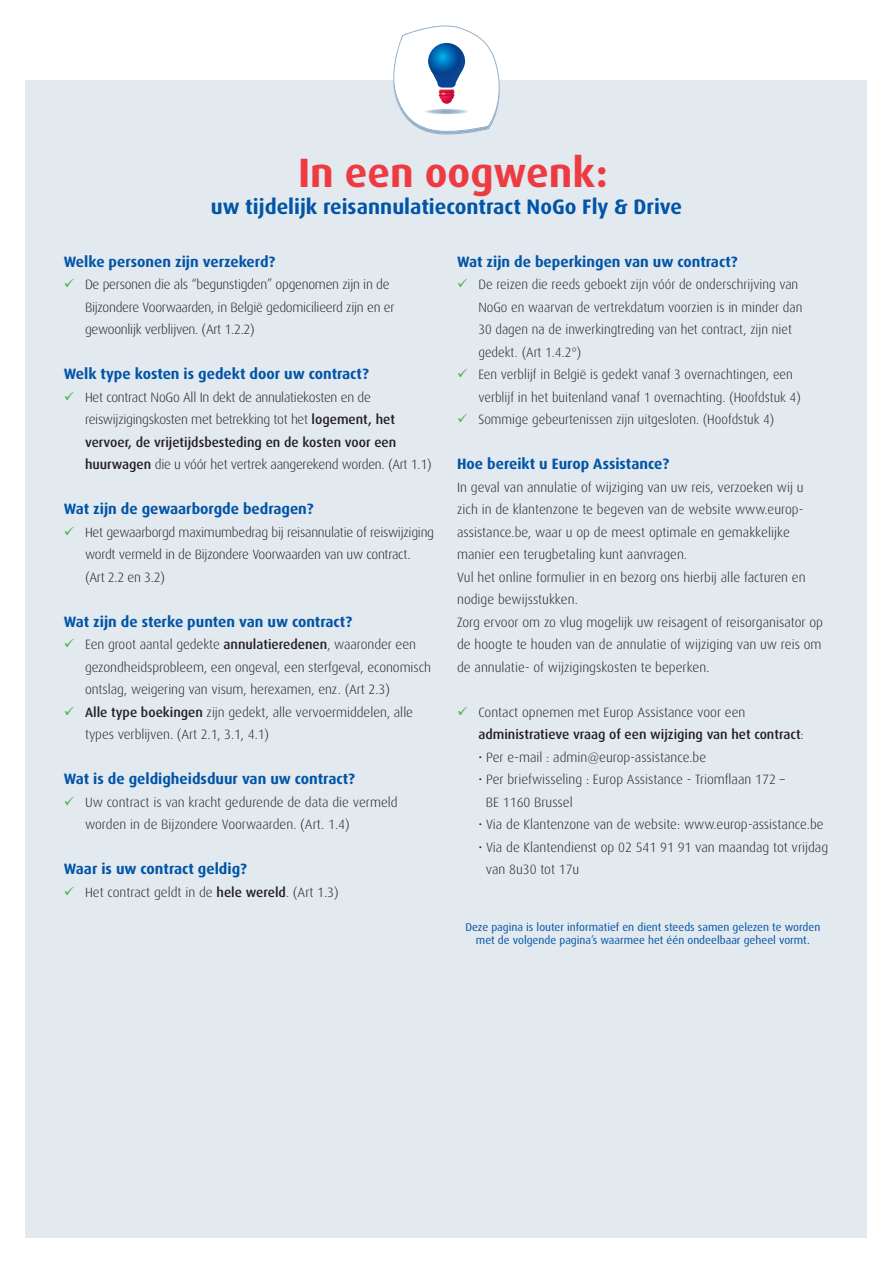
<style>
.page{position:relative;width:893px;height:1263px;background:#fff}
.page>*{position:absolute;margin:0;border:0;box-sizing:border-box;transform-origin:0 0}
.t1{font:700 41.1px "Dax";color:#ee3a41}
.t2{font:700 21px "Dax";color:#0154a6}
.t3{font:700 15px "Dax";color:#0154a6}
.t4{font:300 13.5px/22.5px "Dax";color:#231f20}
.t5{font:300 13.5px/22.5px "Dax";letter-spacing:-.02em;color:#231f20}
.t6{font:500 13.5px/22.5px "Dax";color:#231f20}
.t7{font:11.25px/13.5px "Dax";color:#0154a6;text-align:center}
.s1{color:#45b749}
.s2{font-weight:300}
.s3{font-weight:500}
</style>
<div class="page">
<div style="left:26px;top:80px;width:841px;height:1157px;background:#e2e9ef"></div>
<svg style="left:393px;top:26px;width:107px;height:108px"></svg>
<h1 class="t1" style="left:298px;top:149px;width:311px">In een oogwenk:</h1>
<h2 class="t2" style="left:211px;top:195px;width:473px">uw tijdelijk reisannulatiecontract NoGo Fly &amp; Drive</h2>
<p class="t3" style="left:457px;top:253px;width:282px">Wat zijn de beperkingen van uw contract?</p>
<p class="t4" style="left:478px;top:273px;width:325px;text-indent:-21px"><span class="s1">✓</span> De reizen die reeds geboekt zijn vóór de onderschrijving van NoGo en waarvan de vertrekdatum voorzien is in minder dan 30 dagen na de inwerkingtreding van het contract, zijn niet gedekt. (Art 1.4.2°)</p>
<p class="t4" style="left:478px;top:363px;width:324px;text-indent:-21px"><span class="s1">✓</span> Een verblijf in België is gedekt vanaf 3 overnachtingen, een verblijf in het buitenland vanaf 1 overnachting. (Hoofdstuk 4)</p>
<p class="t4" style="left:457px;top:408px;width:319px"><span class="s1">✓</span> Sommige gebeurtenissen zijn uitgesloten. (Hoofdstuk 4)</p>
<p class="t3" style="left:457px;top:455px;width:214px">Hoe bereikt u Europ Assistance?</p>
<p class="t4" style="left:457px;top:476px;width:367px">In geval van annulatie of wijziging van uw reis, verzoeken wij u zich in de klantenzone te begeven van de website www.europ&shy;assistance.be, waar u op de meest optimale en gemakkelijke manier een terugbetaling kunt aanvragen.<br>Vul het online formulier in en bezorg ons hierbij alle facturen en nodige bewijsstukken.<br>Zorg ervoor om zo vlug mogelijk uw reisagent of reisorganisator op de hoogte te houden van de annulatie of wijziging van uw reis om de annulatie- of wijzigingskosten te beperken.</p>
<p class="t6" style="left:478px;top:701px;width:327px;text-indent:-21px"><span class="s1">✓</span> <span class="s2">Contact opnemen met Europ Assistance voor een </span>administratieve vraag of een wijziging van het contract<span class="s2">:</span></p>
<p class="t4" style="left:478px;top:746px;width:229px">• Per e-mail : admin@europ-assistance.be</p>
<p class="t4" style="left:486px;top:768px;width:300px;text-indent:-8px">• Per briefwisseling : Europ Assistance - Triomflaan 172 –<br>BE 1160 Brussel</p>
<p class="t4" style="left:478px;top:813px;width:347px">• Via de Klantenzone van de website: www.europ-assistance.be</p>
<p class="t4" style="left:486px;top:836px;width:344px;text-indent:-8px">• Via de Klantendienst op 02 541 91 91 van maandag tot vrijdag van 8u30 tot 17u</p>
<p class="t3" style="left:64px;top:253px;width:213px">Welke personen zijn verzekerd?</p>
<p class="t5" style="left:85px;top:273px;width:311px;text-indent:-21px"><span class="s1">✓</span> De personen die als “begunstigden” opgenomen zijn in de<br>Bijzondere Voorwaarden, in België gedomicilieerd zijn en er gewoonlijk verblijven. (Art 1.2.2)</p>
<p class="t3" style="left:64px;top:365px;width:307px">Welk type kosten is gedekt door uw contract?</p>
<p class="t5" style="left:85px;top:386px;width:348px;text-indent:-21px"><span class="s1">✓</span> Het contract NoGo All In dekt de annulatiekosten en de reiswijzigingskosten met betrekking tot het <span class="s3">logement, het vervoer, de vrijetijdsbesteding en de kosten voor een huurwagen</span> die u vóór het vertrek aangerekend worden. (Art 1.1)</p>
<p class="t3" style="left:64px;top:500px;width:251px">Wat zijn de gewaarborgde bedragen?</p>
<p class="t5" style="left:85px;top:521px;width:351px;text-indent:-21px"><span class="s1">✓</span> Het gewaarborgd maximumbedrag bij reisannulatie of reiswijziging wordt vermeld in de Bijzondere Voorwaarden van uw contract.<br>(Art 2.2 en 3.2)</p>
<p class="t3" style="left:64px;top:613px;width:290px">Wat zijn de sterke punten van uw contract?</p>
<p class="t4" style="left:85px;top:633px;width:348px;text-indent:-21px"><span class="s1">✓</span> Een groot aantal gedekte <span class="s3">annulatieredenen</span>, waaronder een gezondheidsprobleem, een ongeval, een sterfgeval, economisch ontslag, weigering van visum, herexamen, enz. (Art 2.3)</p>
<p class="t4" style="left:85px;top:701px;width:330px;text-indent:-21px"><span class="s1">✓</span> <span class="s3">Alle type boekingen</span> zijn gedekt, alle vervoermiddelen, alle types verblijven. (Art 2.1, 3.1, 4.1)</p>
<p class="t3" style="left:64px;top:770px;width:293px">Wat is de geldigheidsduur van uw contract?</p>
<p class="t4" style="left:85px;top:791px;width:314px;text-indent:-21px"><span class="s1">✓</span> Uw contract is van kracht gedurende de data die vermeld worden in de Bijzondere Voorwaarden. (Art. 1.4)</p>
<p class="t3" style="left:64px;top:860px;width:185px">Waar is uw contract geldig?</p>
<p class="t4" style="left:64px;top:881px;width:277px"><span class="s1">✓</span> Het contract geldt in de <span class="s3">hele wereld</span>. (Art 1.3)</p>
<p class="t7" style="left:466px;top:920px;width:356px">Deze pagina is louter informatief en dient steeds samen gelezen te worden met de volgende pagina’s waarmee het één ondeelbaar geheel vormt.</p>
</div>
